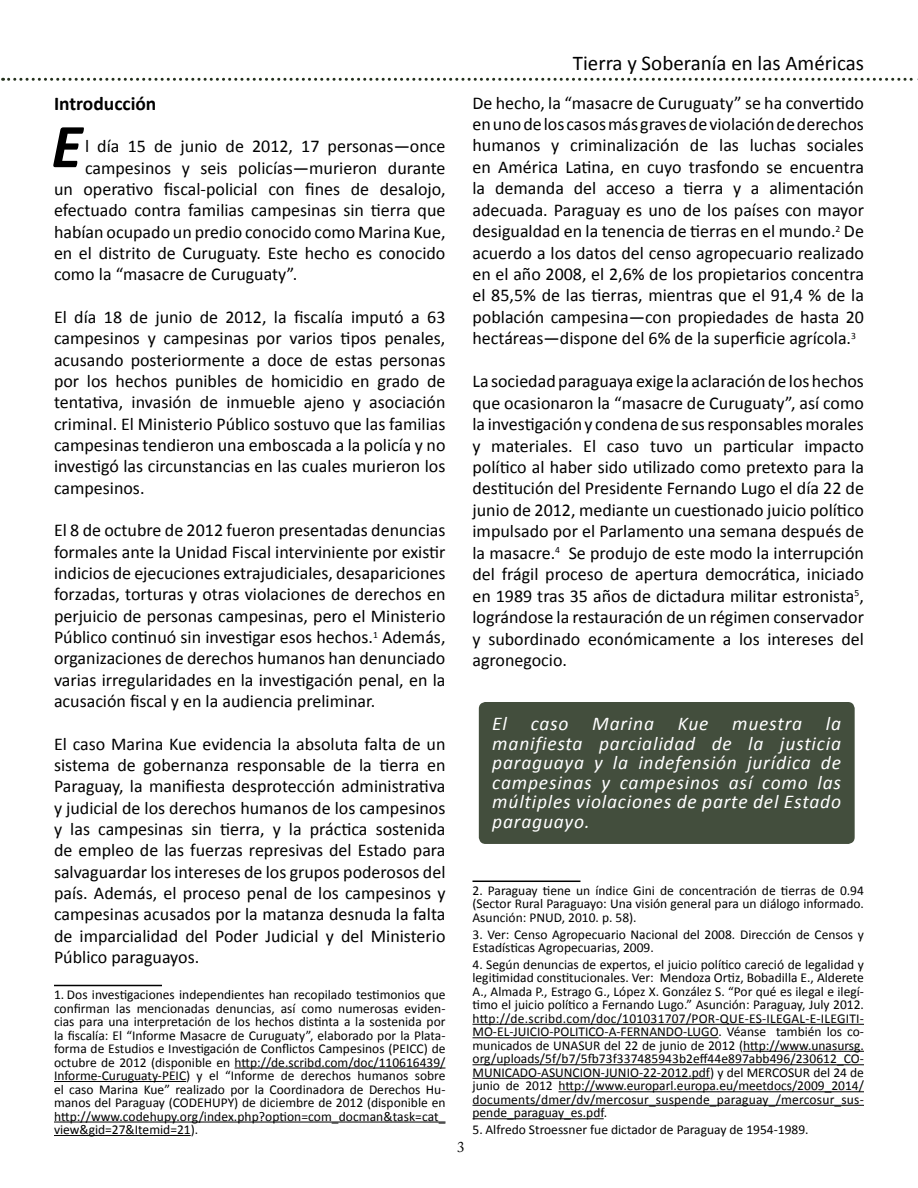
<style>
.page{position:relative;width:918px;height:1188px;background:#fff}
.page>*{position:absolute;margin:0;border:0;box-sizing:border-box;transform-origin:0 0}
.t1{font:italic 700 63px "Calibri";color:#000}
.t2{font:21px "Calibri";color:#000}
.t3{font:italic 19.5px/19.5px "Calibri";letter-spacing:.04em;color:#fff;text-align:justify}
.t4{font:700 19.5px "Calibri";color:#000}
.t5{font:18px/21.3px "Calibri";color:#000;text-align:justify}
.t6{font:15px "Adobe Caslon Pro";color:#000}
.t7{font:13.5px/13.5px "Calibri";color:#000;text-align:justify}
</style>
<div class="page">
<hr style="left:54px;top:985px;width:108px;height:1px;background:#000">
<hr style="left:235px;top:1068px;width:210px;height:1px;background:#000">
<hr style="left:54px;top:1081px;width:132px;height:1px;background:#000">
<hr style="left:54px;top:1122px;width:392px;height:1px;background:#000">
<hr style="left:54px;top:1135px;width:137px;height:1px;background:#000">
<hr style="left:472px;top:881px;width:108px;height:1px;background:#000">
<hr style="left:472px;top:1024px;width:392px;height:1px;background:#000">
<hr style="left:472px;top:1037px;width:247px;height:1px;background:#000">
<hr style="left:743px;top:1051px;width:121px;height:1px;background:#000">
<hr style="left:472px;top:1064px;width:392px;height:1px;background:#000">
<hr style="left:472px;top:1078px;width:238px;height:1px;background:#000">
<hr style="left:559px;top:1091px;width:305px;height:1px;background:#000">
<hr style="left:472px;top:1105px;width:392px;height:1px;background:#000">
<hr style="left:472px;top:1118px;width:132px;height:1px;background:#000">
<svg style="left:3px;top:78px;width:915px;height:3px"></svg>
<div style="left:479px;top:702px;width:376px;height:142px;background:#434e3d;border-radius:7px"></div>
<p class="t4" style="left:54px;top:91px;width:104px">Introducción</p>
<p class="t5" style="left:85px;top:136px;width:362px">l día 15 de junio de 2012, 17 personas—once</p>
<p class="t5" style="left:85px;top:157px;width:362px">campesinos y seis policías—murieron durante</p>
<p class="t5" style="left:54px;top:178px;width:393px">un operativo fiscal-policial con fines de desalojo,</p>
<p class="t5" style="left:54px;top:200px;width:393px">efectuado contra familias campesinas sin tierra que</p>
<p class="t5" style="left:54px;top:221px;width:393px">habían ocupado un predio conocido como Marina Kue,</p>
<p class="t5" style="left:54px;top:242px;width:393px">en el distrito de Curuguaty. Este hecho es conocido</p>
<p class="t5" style="left:54px;top:264px;width:245px">como la “masacre de Curuguaty”.</p>
<p class="t5" style="left:54px;top:306px;width:393px">El día 18 de junio de 2012, la fiscalía imputó a 63 campesinos y campesinas por varios tipos penales, acusando posteriormente a doce de estas personas por los hechos punibles de homicidio en grado de tentativa, invasión de inmueble ajeno y asociación criminal. El Ministerio Público sostuvo que las familias campesinas tendieron una emboscada a la policía y no investigó las circunstancias en las cuales murieron los campesinos.</p>
<p class="t5" style="left:54px;top:520px;width:393px">El 8 de octubre de 2012 fueron presentadas denuncias formales ante la Unidad Fiscal interviniente por existir indicios de ejecuciones extrajudiciales, desapariciones forzadas, torturas y otras violaciones de derechos en perjuicio de personas campesinas, pero el Ministerio Público continuó sin investigar esos hechos.<sup>1</sup> Además, organizaciones de derechos humanos han denunciado varias irregularidades en la investigación penal, en la acusación fiscal y en la audiencia preliminar.</p>
<p class="t5" style="left:54px;top:733px;width:393px">El caso Marina Kue evidencia la absoluta falta de un sistema de gobernanza responsable de la tierra en Paraguay, la manifiesta desprotección administrativa y judicial de los derechos humanos de los campesinos y las campesinas sin tierra, y la práctica sostenida de empleo de las fuerzas represivas del Estado para salvaguardar los intereses de los grupos poderosos del país. Además, el proceso penal de los campesinos y campesinas acusados por la matanza desnuda la falta de imparcialidad del Poder Judicial y del Ministerio Público paraguayos.</p>
<p class="t7" style="left:54px;top:988px;width:393px">1. Dos investigaciones independientes han recopilado testimonios que confirman las mencionadas denuncias, así como numerosas eviden&shy;cias para una interpretación de los hechos distinta a la sostenida por la fiscalía: El “Informe Masacre de Curuguaty”, elaborado por la Plata&shy;forma de Estudios e Investigación de Conflictos Campesinos (PEICC) de octubre de 2012 (disponible en http://de.scribd.com/doc/110616439/ Informe-Curuguaty-PEIC) y el “Informe de derechos humanos sobre el caso Marina Kue” realizado por la Coordinadora de Derechos Hu&shy;manos del Paraguay (CODEHUPY) de diciembre de 2012 (disponible en http://www.codehupy.org/index.php?option=com_docman&amp;task=cat_ view&amp;gid=27&amp;Itemid=21).</p>
<h1 class="t1" style="left:51px;top:106px;width:32px">E</h1>
<p class="t2" style="left:573px;top:50px;width:293px">Tierra y Soberanía en las Américas</p>
<p class="t5" style="left:472px;top:92px;width:393px">De hecho, la “masacre de Curuguaty” se ha convertido en uno de los casos más graves de violación de derechos humanos y criminalización de las luchas sociales en América Latina, en cuyo trasfondo se encuentra la demanda del acceso a tierra y a alimentación adecuada. Paraguay es uno de los países con mayor desigualdad en la tenencia de tierras en el mundo.<sup>2</sup> De acuerdo a los datos del censo agropecuario realizado en el año 2008, el 2,6% de los propietarios concentra el 85,5% de las tierras, mientras que el 91,4 % de la población campesina—con propiedades de hasta 20 hectáreas—dispone del 6% de la superficie agrícola.<sup>3</sup></p>
<p class="t5" style="left:472px;top:371px;width:393px">La sociedad paraguaya exige la aclaración de los hechos que ocasionaron la “masacre de Curuguaty”, así como la investigación y condena de sus responsables morales y materiales. El caso tuvo un particular impacto político al haber sido utilizado como pretexto para la destitución del Presidente Fernando Lugo el día 22 de junio de 2012, mediante un cuestionado juicio político impulsado por el Parlamento una semana después de la masacre.<sup>4</sup> Se produjo de este modo la interrupción del frágil proceso de apertura democrática, iniciado en 1989 tras 35 años de dictadura militar estronista<sup>5</sup>, lográndose la restauración de un régimen conservador y subordinado económicamente a los intereses del agronegocio.</p>
<p class="t3" style="left:492px;top:713px;width:350px">El caso Marina Kue muestra la manifiesta parcialidad de la justicia paraguaya y la indefensión jurídica de campesinas y campesinos así como las múltiples violaciones de parte del Estado paraguayo.</p>
<p class="t6" style="left:457px;top:1138px;width:9px">3</p>
<p class="t7" style="left:472px;top:884px;width:393px">2. Paraguay tiene un índice Gini de concentración de tierras de 0.94 (Sector Rural Paraguayo: Una visión general para un diálogo informado.<br>Asunción: PNUD, 2010. p. 58).</p>
<p class="t7" style="left:472px;top:927px;width:393px">3. Ver: Censo Agropecuario Nacional del 2008. Dirección de Censos y<br>Estadísticas Agropecuarias, 2009.</p>
<p class="t7" style="left:472px;top:958px;width:393px">4. Según denuncias de expertos, el juicio político careció de legalidad y legitimidad constitucionales. Ver: Mendoza Ortiz, Bobadilla E., Alderete A., Almada P., Estrago G., López X. González S. “Por qué es ilegal e ilegí&shy;timo el juicio político a Fernando Lugo.” Asunción: Paraguay, July 2012. http://de.scribd.com/doc/101031707/POR-QUE-ES-ILEGAL-E-ILEGITI-MO-EL-JUICIO-POLITICO-A-FERNANDO-LUGO. Véanse también los co&shy;municados de UNASUR del 22 de junio de 2012 (http://www.unasursg. org/uploads/5f/b7/5fb73f337485943b2eff44e897abb496/230612_CO-MUNICADO-ASUNCION-JUNIO-22-2012.pdf) y del MERCOSUR del 24 de junio de 2012 http://www.europarl.europa.eu/meetdocs/2009_2014/ documents/dmer/dv/mercosur_suspende_paraguay_/mercosur_sus&shy;pende_paraguay_es.pdf.</p>
<p class="t7" style="left:472px;top:1123px;width:338px">5. Alfredo Stroessner fue dictador de Paraguay de 1954-1989.</p>
</div>
